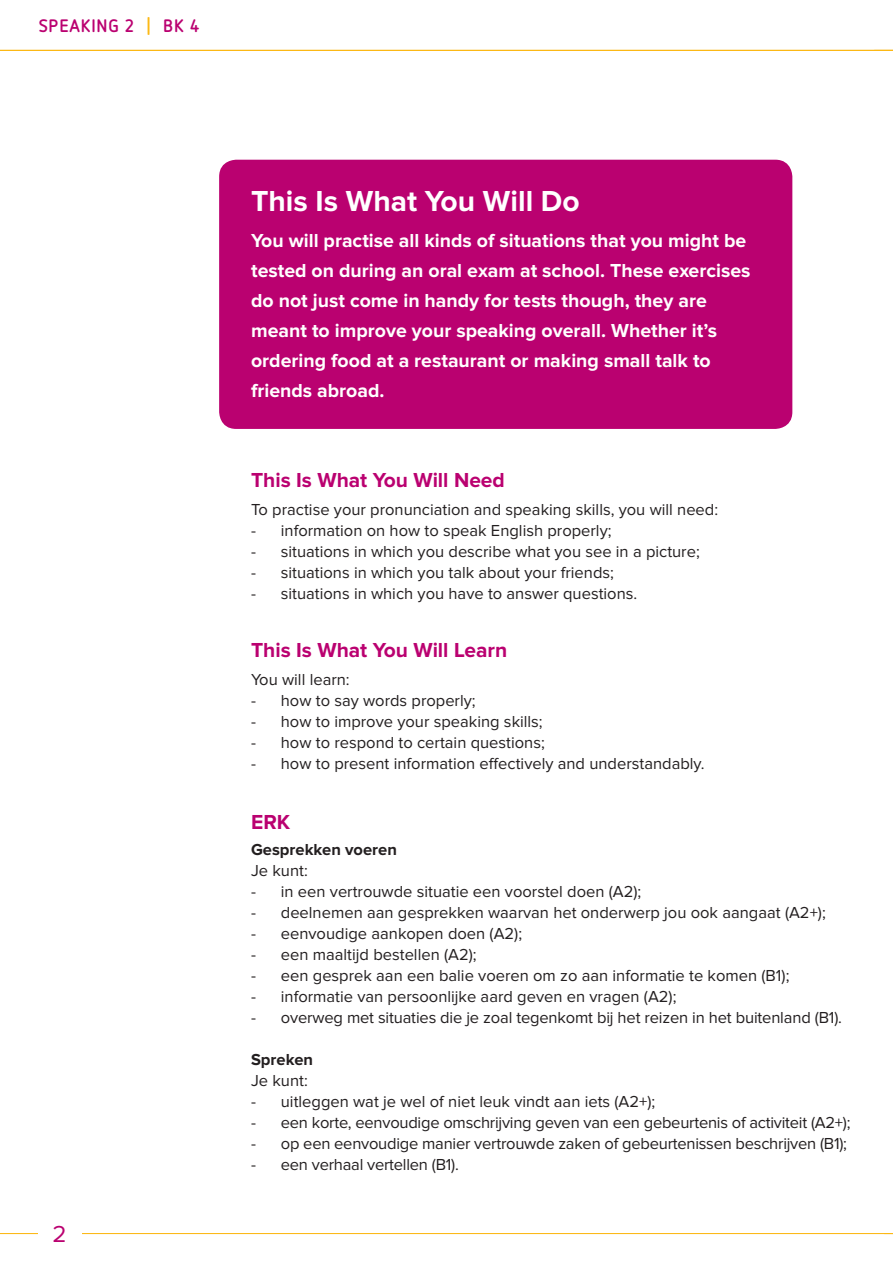
<style>
.page{position:relative;width:893px;height:1265px;background:#fff}
.page>*{position:absolute;margin:0;border:0;box-sizing:border-box;transform-origin:0 0}
.t1{font:700 30px "Proxima Nova";color:#fff}
.t2{font:24px "Proxima Nova";color:#ba0170}
.t3{font:700 21px "Proxima Nova";color:#ba0170}
.t4{font:700 19.5px/30px "Proxima Nova";color:#fff}
.t5{font:700 18px "Netto OT";letter-spacing:.05em;color:#ba0170}
.t6{font:16.5px "Proxima Nova";color:#231f20}
.t7{font:700 16.5px "Proxima Nova";color:#231f20}
.s1{color:#fcb814}
</style>
<div class="page">
<hr style="left:0;top:1233px;width:893px;height:1px;background:#fcb814">
<div style="left:38px;top:1209px;width:44px;height:43px;background:#fff"></div>
<hr style="left:0;top:50px;width:893px;height:1px;background:#fcb814">
<div style="left:219px;top:160px;width:573px;height:269px;background:#ba0170;border-radius:17px"></div>
<p class="t5" style="left:39px;top:15px;width:162px">SPEAKING 2 <span class="s1">|</span> BK 4</p>
<h2 class="t2" style="left:53px;top:1223px;width:16px">2</h2>
<h1 class="t1" style="left:251px;top:187px;width:330px">This Is What You Will Do</h1>
<p class="t4" style="left:251px;top:226px;width:501px">You will practise all kinds of situations that you might be tested on during an oral exam at school. These exercises do not just come in handy for tests though, they are meant to improve your speaking overall. Whether it’s ordering food at a restaurant or making small talk to friends abroad.</p>
<p class="t3" style="left:251px;top:470px;width:255px">This Is What You Will Need</p>
<p class="t6" style="left:251px;top:502px;width:468px">To practise your pronunciation and speaking skills, you will need:</p>
<p class="t6" style="left:251px;top:523px;width:362px">- information on how to speak English properly;</p>
<p class="t6" style="left:251px;top:544px;width:450px">- situations in which you describe what you see in a picture;</p>
<p class="t6" style="left:251px;top:565px;width:364px">- situations in which you talk about your friends;</p>
<p class="t6" style="left:251px;top:586px;width:388px">- situations in which you have to answer questions.</p>
<p class="t3" style="left:251px;top:640px;width:258px">This Is What You Will Learn</p>
<p class="t6" style="left:251px;top:672px;width:100px">You will learn:</p>
<p class="t6" style="left:251px;top:693px;width:226px">- how to say words properly;</p>
<p class="t6" style="left:251px;top:714px;width:293px">- how to improve your speaking skills;</p>
<p class="t6" style="left:251px;top:735px;width:295px">- how to respond to certain questions;</p>
<p class="t6" style="left:251px;top:756px;width:455px">- how to present information effectively and understandably.</p>
<p class="t3" style="left:251px;top:813px;width:41px">ERK</p>
<p class="t7" style="left:251px;top:842px;width:147px">Gesprekken voeren</p>
<p class="t6" style="left:251px;top:863px;width:58px">Je kunt:</p>
<p class="t6" style="left:251px;top:884px;width:392px">- in een vertrouwde situatie een voorstel doen (A2);</p>
<p class="t6" style="left:251px;top:905px;width:576px">- deelnemen aan gesprekken waarvan het onderwerp jou ook aangaat (A2+);</p>
<p class="t6" style="left:251px;top:926px;width:272px">- eenvoudige aankopen doen (A2);</p>
<p class="t6" style="left:251px;top:947px;width:227px">- een maaltijd bestellen (A2);</p>
<p class="t6" style="left:251px;top:968px;width:540px">- een gesprek aan een balie voeren om zo aan informatie te komen (B1);</p>
<p class="t6" style="left:251px;top:989px;width:427px">- informatie van persoonlijke aard geven en vragen (A2);</p>
<p class="t6" style="left:251px;top:1010px;width:592px">- overweg met situaties die je zoal tegenkomt bij het reizen in het buitenland (B1).</p>
<p class="t7" style="left:251px;top:1052px;width:63px">Spreken</p>
<p class="t6" style="left:251px;top:1073px;width:58px">Je kunt:</p>
<p class="t6" style="left:251px;top:1094px;width:406px">- uitleggen wat je wel of niet leuk vindt aan iets (A2+);</p>
<p class="t6" style="left:251px;top:1115px;width:601px">- een korte, eenvoudige omschrijving geven van een gebeurtenis of activiteit (A2+);</p>
<p class="t6" style="left:251px;top:1136px;width:597px">- op een eenvoudige manier vertrouwde zaken of gebeurtenissen beschrijven (B1);</p>
<p class="t6" style="left:251px;top:1157px;width:209px">- een verhaal vertellen (B1).</p>
</div>
